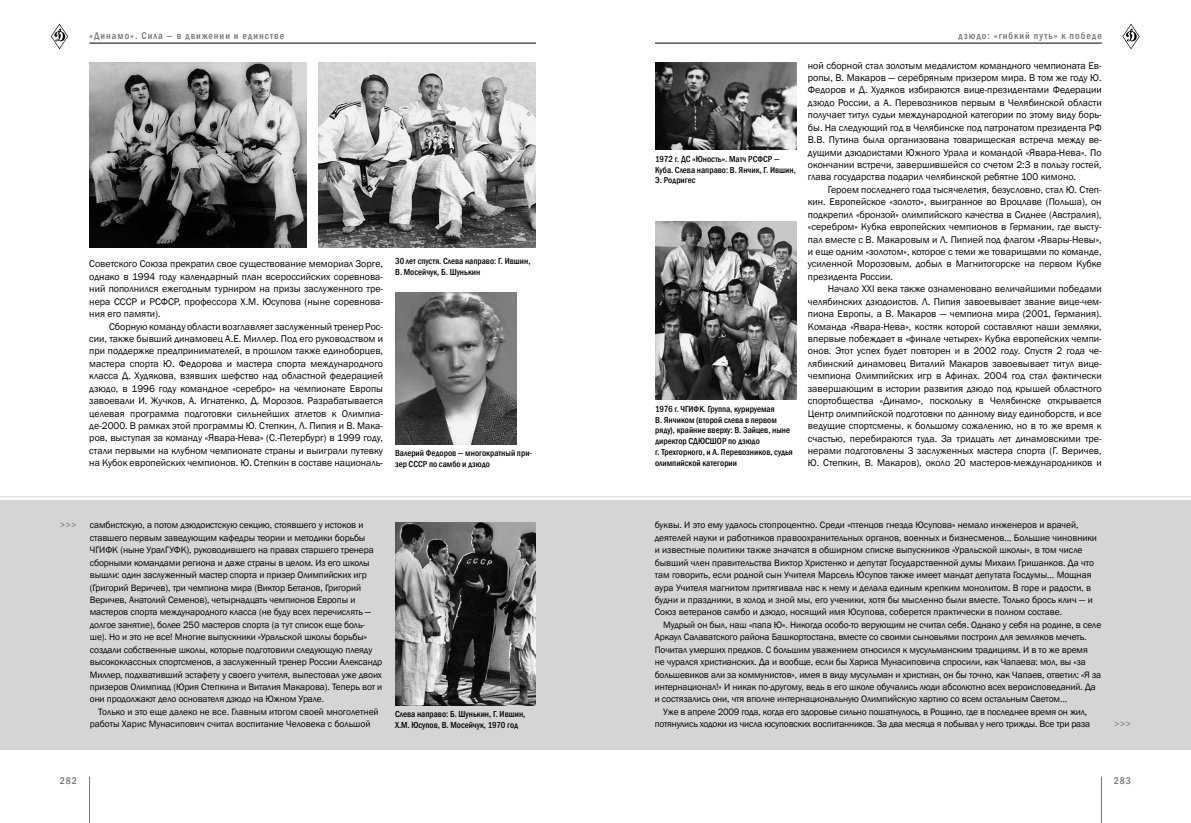
<style>
.page{position:relative;width:1191px;height:823px;background:#fff}
.page>*{position:absolute;margin:0;border:0;box-sizing:border-box;transform-origin:0 0}
.t1{font:10px/12.4px "Franklin Gothic";color:#000;text-align:justify}
.t2{font:500 condensed 10px "Franklin Gothic";letter-spacing:.1em;color:#717272}
.t3{font:9.5px/12.4px "Franklin Gothic";letter-spacing:-.01em;color:#000}
.t4{font:9.5px "Franklin Gothic";color:#717272}
.t5{font:500 condensed 9px/10.8px "Franklin Gothic";color:#000}
</style>
<div class="page">
<svg style="left:1122px;top:24px;width:17px;height:25px"></svg>
<svg style="left:51px;top:24px;width:17px;height:25px"></svg>
<hr style="left:655px;top:43px;width:446px;height:1px;background:#000">
<hr style="left:1101px;top:776px;width:1px;height:46px;background:#717272">
<hr style="left:89px;top:776px;width:1px;height:46px;background:#717272">
<hr style="left:89px;top:43px;width:447px;height:1px;background:#000">
<img style="left:655px;top:221px;width:141px;height:178px">
<img style="left:655px;top:62px;width:141px;height:88px">
<div style="left:0;top:500px;width:1191px;height:249px;background:#d4d5d6"></div>
<hr style="left:0;top:496px;width:1191px;height:1px;background:#d4d5d6">
<img style="left:319px;top:62px;width:217px;height:185px">
<img style="left:89px;top:62px;width:218px;height:185px">
<img style="left:395px;top:292px;width:121px;height:152px">
<img style="left:395px;top:522px;width:140px;height:182px">
<p class="t2" style="left:89px;top:29px;width:196px">«Динамо». Сила — в движении и единстве</p>
<p class="t1" style="left:89px;top:258px;width:295px">Советского Союза прекратил свое существование мемориал Зорге, однако в 1994 году календарный план всероссийских соревнова&shy;ний пополнился ежегодным турниром на призы заслуженного тре&shy;нера СССР и РСФСР, профессора Х.М. Юсупова (ныне соревнова&shy;ния его памяти).</p>
<p class="t1" style="left:89px;top:320px;width:295px;text-indent:20px">Сборную команду области возглавляет заслуженный тренер Рос&shy;сии, также бывший динамовец А.Е. Миллер. Под его руководством и при поддержке предпринимателей, в прошлом также единоборцев, мастера спорта Ю. Федорова и мастера спорта международного класса Д. Худякова, взявших шефство над областной федерацией дзюдо, в 1996 году командное «серебро» на чемпионате Европы завоевали И. Жучков, А. Игнатенко, Д. Морозов. Разрабатывается целевая программа подготовки сильнейших атлетов к Олимпиа&shy;де-2000. В рамках этой программы Ю. Степкин, Л. Пипия и В. Мака&shy;ров, выступая за команду «Явара-Нева» (С.-Петербург) в 1999 году, стали первыми на клубном чемпионате страны и выиграли путевку на Кубок европейских чемпионов. Ю. Степкин в составе националь-</p>
<p class="t5" style="left:395px;top:255px;width:137px">30 лет спустя. Слева направо: Г. Ившин,<br>В. Мосейчук, Б. Шунькин</p>
<p class="t5" style="left:395px;top:447px;width:139px">Валерий Федоров — многократный при&shy;зер СССР по самбо и дзюдо</p>
<p class="t4" style="left:60px;top:519px;width:18px">&gt;&gt;&gt;</p>
<p class="t3" style="left:90px;top:519px;width:294px">самбистскую, а потом дзюдоистскую секцию, стоявшего у истоков и ставшего первым заведующим кафедры теории и методики борьбы ЧГИФК (ныне УралГУФК), руководившего на правах старшего тренера сборными командами региона и даже страны в целом. Из его школы вышли: один заслуженный мастер спорта и призер Олимпийских игр (Григорий Веричев), три чемпиона мира (Виктор Бетанов, Григорий Веричев, Анатолий Семенов), четырнадцать чемпионов Европы и мастеров спорта международного класса (не буду всех перечислять — долгое занятие), более 250 мастеров спорта (а тут список еще боль&shy;ше). Но и это не все! Многие выпускники «Уральской школы борьбы» создали собственные школы, которые подготовили следующую плеяду высококлассных спортсменов, а заслуженный тренер России Александр Миллер, подхвативший эстафету у своего учителя, выпестовал уже двоих призеров Олимпиад (Юрия Степкина и Виталия Макарова). Теперь вот и они продолжают дело основателя дзюдо на Южном Урале.</p>
<p class="t3" style="left:90px;top:705px;width:290px;text-indent:9px">Только и это еще далеко не все. Главным итогом своей многолетней работы Харис Мунасипович считал воспитание Человека с большой</p>
<p class="t5" style="left:395px;top:708px;width:132px">Слева направо: Б. Шунькин, Г. Ившин,<br>Х.М. Юсупов, В. Мосейчук, 1970 год</p>
<p class="t5" style="left:655px;top:153px;width:142px">1972 г. ДС «Юность». Матч РСФСР —<br>Куба. Слева направо: В. Янчик, Г. Ившин,<br>Э. Родригес</p>
<p class="t5" style="left:655px;top:403px;width:139px">1976 г. ЧГИФК. Группа, курируемая<br>В. Янчиком (второй слева в первом ряду), крайние вверху: В. Зайцев, ныне директор СДЮСШОР по дзюдо<br>г. Трехгорного, и А. Перевозников, судья олимпийской категории</p>
<p class="t2" style="left:958px;top:29px;width:145px">дзюдо: «гибкий путь» к победе</p>
<p class="t1" style="left:808px;top:59px;width:295px">ной сборной стал золотым медалистом командного чемпионата Ев&shy;ропы, В. Макаров — серебряным призером мира. В том же году Ю.<br>Федоров и Д. Худяков избираются вице-президентами Федерации дзюдо России, а А. Перевозников первым в Челябинской области получает титул судьи международной категории по этому виду борь&shy;бы. На следующий год в Челябинске под патронатом президента РФ В.В. Путина была организована товарищеская встреча между ве&shy;дущими дзюдоистами Южного Урала и командой «Явара-Нева». По окончании встречи, завершившейся со счетом 2:3 в пользу гостей, глава государства подарил челябинской ребятне 100 кимоно.</p>
<p class="t1" style="left:808px;top:183px;width:295px;text-indent:20px">Героем последнего года тысячелетия, безусловно, стал Ю. Степ&shy;кин. Европейское «золото», выигранное во Вроцлаве (Польша), он подкрепил «бронзой» олимпийского качества в Сиднее (Австралия), «серебром» Кубка европейских чемпионов в Германии, где высту&shy;пал вместе с В. Макаровым и Л. Пипией под флагом «Явары-Невы», и еще одним «золотом», которое с теми же товарищами по команде, усиленной Морозовым, добыл в Магнитогорске на первом Кубке президента России.</p>
<p class="t1" style="left:808px;top:283px;width:295px;text-indent:20px">Начало ХХI века также ознаменовано величайшими победами челябинских дзюдоистов. Л. Пипия завоевывает звание вице-чем&shy;пиона Европы, а В. Макаров — чемпиона мира (2001, Германия).<br>Команда «Явара-Нева», костяк которой составляют наши земляки, впервые побеждает в «финале четырех» Кубка европейских чемпи&shy;онов. Этот успех будет повторен и в 2002 году. Спустя 2 года че&shy;лябинский динамовец Виталий Макаров завоевывает титул вице&shy;чемпиона Олимпийских игр в Афинах. 2004 год стал фактически завершающим в истории развития дзюдо под крышей областного спортобщества «Динамо», поскольку в Челябинске открывается Центр олимпийской подготовки по данному виду единоборств, и все ведущие спортсмены, к большому сожалению, но в то же время к счастью, перебираются туда. За тридцать лет динамовскими тре&shy;нерами подготовлены 3 заслуженных мастера спорта (Г. Веричев, Ю. Степкин, В. Макаров), около 20 мастеров-международников и</p>
<p class="t3" style="left:654px;top:519px;width:444px">буквы. И это ему удалось стопроцентно. Среди «птенцов гнезда Юсупова» немало инженеров и врачей, деятелей науки и работников правоохранительных органов, военных и бизнесменов… Большие чиновники и известные политики также значатся в обширном списке выпускников «Уральской школы», в том числе бывший член правительства Виктор Христенко и депутат Государственной думы Михаил Гришанков. Да что там говорить, если родной сын Учителя Марсель Юсупов также имеет мандат депутата Госдумы… Мощная аура Учителя магнитом притягивала нас к нему и делала единым крепким монолитом. В горе и радости, в будни и праздники, в холод и зной мы, его ученики, хотя бы мысленно были вместе. Только брось клич — и Союз ветеранов самбо и дзюдо, носящий имя Юсупова, соберется практически в полном составе.</p>
<p class="t3" style="left:654px;top:618px;width:448px;text-indent:9px">Мудрый он был, наш «папа Ю». Никогда особо-то верующим не считал себя. Однако у себя на родине, в селе Аркаул Салаватского района Башкортостана, вместе со своими сыновьями построил для земляков мечеть.<br>Почитал умерших предков. С большим уважением относился к мусульманским традициям. И в то же время<br>не чурался христианских. Да и вообще, если бы Хариса Мунасиповича спросили, как Чапаева: мол, вы «за большевиков али за коммунистов», имея в виду мусульман и христиан, он бы точно, как Чапаев, ответил: «Я за интернационал!» И никак по-другому, ведь в его школе обучались люди абсолютно всех вероисповеданий. Да и состязались они, чтя вполне интернациональную Олимпийскую хартию со всем остальным Светом…</p>
<p class="t3" style="left:654px;top:705px;width:437px;text-align:center">Уже в апреле 2009 года, когда его здоровье сильно пошатнулось, в Рощино, где в последнее время он жил, потянулись ходоки из числа юсуповских воспитанников. За два месяца я побывал у него трижды. Все три раза</p>
<p class="t4" style="left:1114px;top:717px;width:18px">&gt;&gt;&gt;</p>
<p class="t2" style="left:60px;top:773px;width:19px">282</p>
<p class="t2" style="left:1113px;top:773px;width:19px">283</p>
</div>
